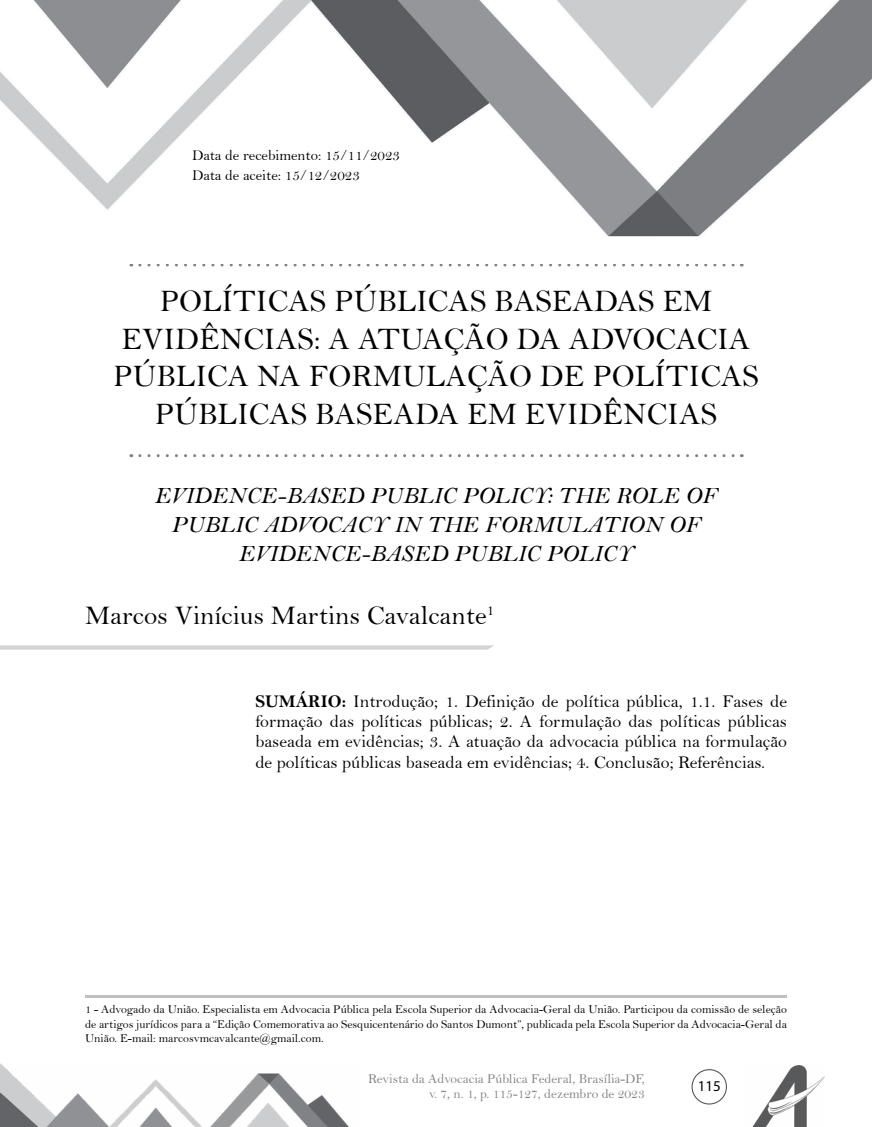
<style>
.page{position:relative;width:872px;height:1127px;background:#fff}
.page>*{position:absolute;margin:0;border:0;box-sizing:border-box;transform-origin:0 0}
.t1{font:31.5px/37.8px "Bell";color:#000;text-align:center}
.t2{font:27px "Bell";color:#000}
.t3{font:24px/28.8px "Bell MT Italic";color:#000;text-align:center}
.t4{font:18px/20.4px "Bell";color:#000;text-align:justify}
.t5{font:15px/20.1px "Bell";color:#000}
.t6{font:15px "Myriad Pro";color:#000}
.t7{font:13.5px/15px "Bell";color:#808285;text-align:right}
.t8{font:12px/14.4px "Bell";color:#000;text-align:justify}
.s1{font-family:"Bell MT Bold"}
</style>
<div class="page">
<img style="left:752px;top:1066px;width:72px;height:61px">
<div style="left:691px;top:1069px;width:36px;height:35px;border:1px solid #58595b;border-radius:50%"></div>
<img style="left:0;top:1063px;width:349px;height:64px">
<svg style="left:140px;top:264px;width:602px;height:2px"></svg>
<svg style="left:140px;top:454px;width:602px;height:3px"></svg>
<hr style="left:85px;top:995px;width:702px;height:2px;background:#bcbec0">
<img style="left:0;top:0;width:872px;height:237px">
<svg style="left:0;top:645px;width:494px;height:5px;background:#d7d9da"></svg>
<p class="t5" style="left:192px;top:145px;width:209px">Data de recebimento: 15/11/2023<br>Data de aceite: 15/12/2023</p>
<h1 class="t1" style="left:113px;top:282px;width:647px">POLÍTICAS PÚBLICAS BASEADAS EM EVIDÊNCIAS: A ATUAÇÃO DA ADVOCACIA PÚBLICA NA FORMULAÇÃO DE POLÍTICAS PÚBLICAS BASEADA EM EVIDÊNCIAS</h1>
<h3 class="t3" style="left:155px;top:481px;width:564px">EVIDENCE-BASED PUBLIC POLICY: THE ROLE OF<br>PUBLIC ADVOCACY IN THE FORMULATION OF<br>EVIDENCE-BASED PUBLIC POLICY</h3>
<h2 class="t2" style="left:85px;top:599px;width:411px">Marcos Vinícius Martins Cavalcante<sup>1</sup></h2>
<p class="t4" style="left:255px;top:691px;width:533px"><span class="s1">SUMÁRIO:</span> Introdução; 1. Definição de política pública, 1.1. Fases de formação das políticas públicas; 2. A formulação das políticas públicas baseada em evidências; 3. A atuação da advocacia pública na formulação de políticas públicas baseada em evidências; 4. Conclusão; Referências.</p>
<p class="t8" style="left:85px;top:1002px;width:703px">1 - Advogado da União. Especialista em Advocacia Pública pela Escola Superior da Advocacia-Geral da União. Participou da comissão de seleção de artigos jurídicos para a “Edição Comemorativa ao Sesquicentenário do Santos Dumont”, publicada pela Escola Superior da Advocacia-Geral da União. E-mail: marcosvmcavalcante@gmail.com.</p>
<p class="t7" style="left:368px;top:1071px;width:278px">Revista da Advocacia Pública Federal, Brasília-DF, v. 7, n. 1, p. 115-127, dezembro de 2023</p>
<p class="t6" style="left:697px;top:1077px;width:25px">115</p>
</div>
